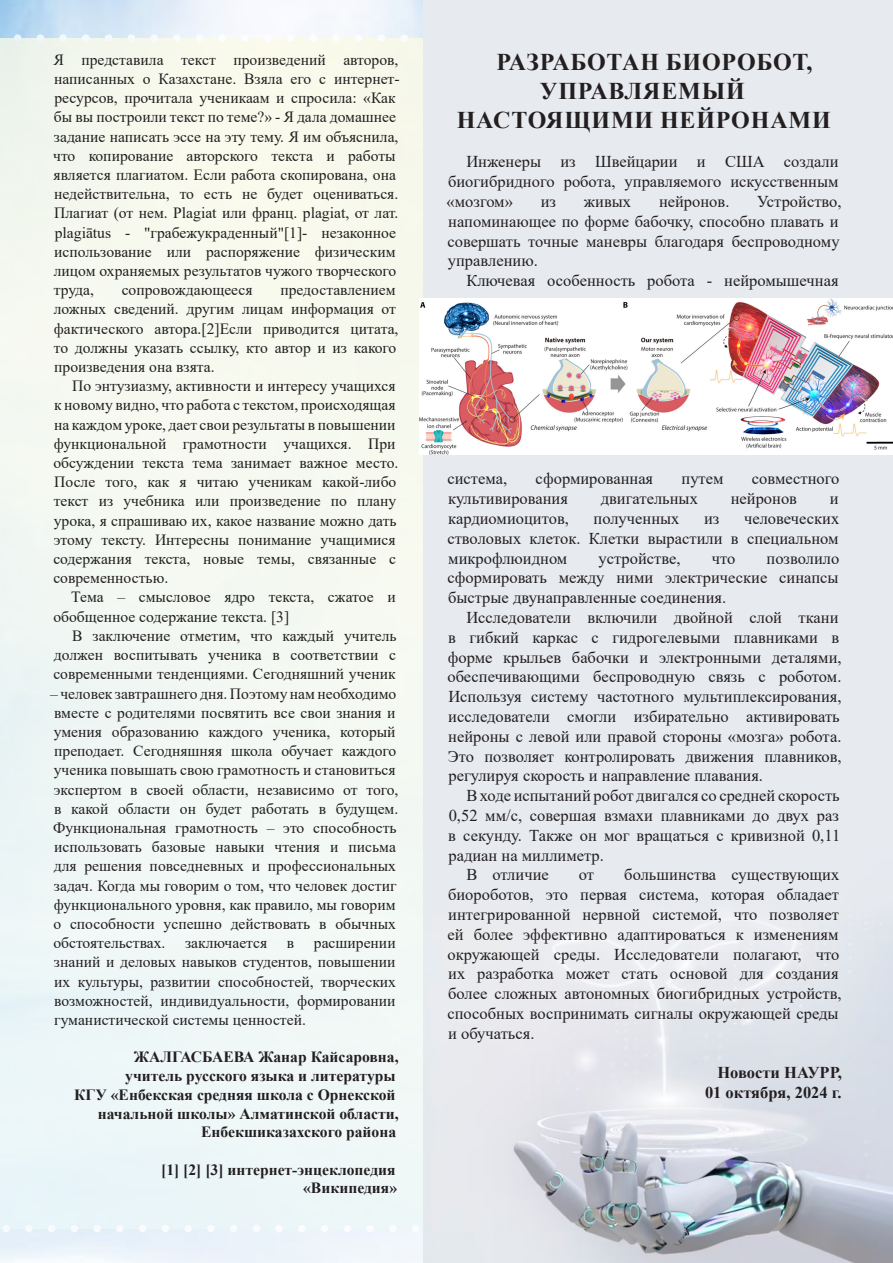
<style>
.page{position:relative;width:893px;height:1263px;background:#fff}
.page>*{position:absolute;margin:0;border:0;box-sizing:border-box;transform-origin:0 0}
.Абзац_списка{font:700 24px "Times New Roman";letter-spacing:.035em;color:#231f20}
.Абзац_списка-2{font:16.5px/19.8px "Times New Roman";color:#231f20;text-align:justify}
.Абзац_списка-3{font:700 16.5px "Times New Roman";color:#231f20}
.Абзац_списка-4{font:15.6px/19.2px "Times New Roman";color:#231f20}
.Абзац_списка-5{font:700 15.6px/18.8px "Times New Roman";color:#231f20;text-align:right}
</style>
<div class="page">
<div style="left:0;top:42px;width:423px;height:1183px;background:#f3f8f3"></div>
<svg style="left:0;top:1225px;width:423px;height:7px"></svg>
<svg style="left:0;top:34px;width:423px;height:8px"></svg>
<div style="left:423px;top:0;width:470px;height:1263px;background:#e7eaef"></div>
<img style="left:513px;top:918px;width:380px;height:345px">
<img style="left:419px;top:298px;width:474px;height:157px">
<p class="Абзац_списка-4" style="left:53px;top:49px;width:348px">Я представила текст произведений авторов, написанных о Казахстане. Взяла его с интернет&shy;ресурсов, прочитала ученикаам и спросила: «Как бы вы построили текст по теме?» - Я дала домашнее задание написать эссе на эту тему. Я им объяснила, что копирование авторского текста и работы является плагиатом. Если работа скопирована, она недействительна, то есть не будет оцениваться.<br>Плагиат (от нем. Рlagiat или франц. plagiat, от лат. plagiātus - "грабежукраденный"[1]- незаконное использование или распоряжение физическим лицом охраняемых результатов чужого творческого труда,</p>
<p class="Абзац_списка-4" style="left:54px;top:280px;width:346px;text-indent:227px">предоставлением ложных сведений. другим лицам информация от фактического автора.[2]Если приводится цитата, то должны указать ссылку, кто автор и из какого произведения она взята.</p>
<p class="Абзац_списка-4" style="left:53px;top:376px;width:347px;text-indent:19px">По энтузиазму, активности и интересу учащихся к новому видно, что работа с текстом, происходящая на каждом уроке, дает свои результаты в повышении функциональной грамотности учащихся. При обсуждении текста тема занимает важное место.<br>После того, как я читаю ученикам какой-либо текст из учебника или произведение по плану урока, я спрашиваю их, какое название можно дать этому тексту. Интересны понимание учащимися содержания текста, новые темы, связанные с современностью.</p>
<p class="Абзац_списка-4" style="left:53px;top:587px;width:344px;text-indent:18px">Тема – смысловое ядро текста, сжатое и обобщенное содержание текста. [3]</p>
<p class="Абзац_списка-4" style="left:53px;top:625px;width:345px;text-align:justify;text-indent:19px">В заключение отметим, что каждый учитель должен воспитывать ученика в соответствии с современными тенденциями. Сегодняшний ученик</p>
<p class="Абзац_списка-4" style="left:50px;top:683px;width:350px">– человек завтрашнего дня. Поэтому нам необходимо вместе с родителями посвятить все свои знания и умения образованию каждого ученика, который преподает. Сегодняшняя школа обучает каждого ученика повышать свою грамотность и становиться экспертом в своей области, независимо от того, в какой области он будет работать в будущем.<br>Функциональная грамотность – это способность использовать базовые навыки чтения и письма для решения повседневных и профессиональных задач. Когда мы говорим о том, что человек достиг функционального уровня, как правило, мы говорим о способности успешно действовать в обычных обстоятельствах.</p>
<p class="Абзац_списка-4" style="left:122px;top:280px;width:132px">сопровождающееся</p>
<p class="Абзац_списка-4" style="left:54px;top:933px;width:344px;text-align:justify;text-indent:260px">расширении знаний и деловых навыков студентов, повышении их культуры, развитии способностей, творческих возможностей, индивидуальности, формировании гуманистической системы ценностей.</p>
<p class="Абзац_списка-5" style="left:134px;top:1047px;width:266px">ЖАЛГАСБАЕВА Жанар Кайсаровна,</p>
<p class="Абзац_списка-5" style="left:125px;top:1066px;width:272px">учитель русского языка и литературы</p>
<p class="Абзац_списка-5" style="left:74px;top:1085px;width:326px">КГУ «Енбекская средняя школа с Орнекской начальной школы» Алматинской области,<br>Енбекшиказахского района</p>
<p class="Абзац_списка-5" style="left:161px;top:1160px;width:237px">[1] [2] [3] интернет-энцеклопедия «Википедия»</p>
<p class="Абзац_списка-4" style="left:185px;top:933px;width:84px">заключается</p>
<p class="Абзац_списка-4" style="left:287px;top:933px;width:9px">в</p>
<p class="Абзац_списка" style="left:496px;top:45px;width:318px">РАЗРАБОТАН БИОРОБОТ,</p>
<p class="Абзац_списка" style="left:540px;top:74px;width:206px">УПРАВЛЯЕМЫЙ</p>
<p class="Абзац_списка" style="left:457px;top:103px;width:375px">НАСТОЯЩИМИ НЕЙРОНАМИ</p>
<p class="Абзац_списка-2" style="left:446px;top:152px;width:394px;text-indent:20px">Инженеры из Швейцарии и США создали биогибридного робота, управляемого искусственным «мозгом»</p>
<p class="Абзац_списка-2" style="left:447px;top:191px;width:396px;text-align:left;text-indent:310px">Устройство, напоминающее по форме бабочку, способно плавать и совершать точные маневры благодаря беспроводному управлению.</p>
<p class="Абзац_списка-2" style="left:466px;top:270px;width:374px">Ключевая особенность робота - нейромышечная</p>
<p class="Абзац_списка-2" style="left:541px;top:191px;width:17px">из</p>
<p class="Абзац_списка-2" style="left:584px;top:191px;width:49px">живых</p>
<p class="Абзац_списка-2" style="left:659px;top:191px;width:72px">нейронов.</p>
<p class="Абзац_списка-2" style="left:447px;top:468px;width:61px">система,</p>
<p class="Абзац_списка-2" style="left:535px;top:468px;width:119px">сформированная</p>
<p class="Абзац_списка-2" style="left:681px;top:468px;width:44px">путем</p>
<p class="Абзац_списка-2" style="left:752px;top:468px;width:89px">совместного</p>
<p class="Абзац_списка-2" style="left:448px;top:488px;width:121px">культивирования</p>
<p class="Абзац_списка-2" style="left:601px;top:488px;width:99px">двигательных</p>
<p class="Абзац_списка-2" style="left:731px;top:488px;width:68px">нейронов</p>
<p class="Абзац_списка-2" style="left:830px;top:488px;width:10px">и</p>
<p class="Абзац_списка-2" style="left:448px;top:508px;width:122px">кардиомиоцитов,</p>
<p class="Абзац_списка-2" style="left:594px;top:508px;width:87px">полученных</p>
<p class="Абзац_списка-2" style="left:704px;top:508px;width:17px">из</p>
<p class="Абзац_списка-2" style="left:447px;top:508px;width:393px;text-indent:297px">человеческих стволовых клеток. Клетки вырастили в специальном микрофлюидном</p>
<p class="Абзац_списка-2" style="left:599px;top:548px;width:83px">устройстве,</p>
<p class="Абзац_списка-2" style="left:712px;top:548px;width:25px">что</p>
<p class="Абзац_списка-2" style="left:447px;top:548px;width:393px;text-indent:319px">позволило сформировать между ними электрические синапсы быстрые двунаправленные соединения.</p>
<p class="Абзац_списка-2" style="left:447px;top:607px;width:396px;text-align:left;text-indent:19px">Исследователи включили двойной слой ткани в гибкий каркас с гидрогелевыми плавниками в форме крыльев бабочки и электронными деталями, обеспечивающими беспроводную связь с роботом.<br>Используя систему частотного мультиплексирования, исследователи смогли избирательно активировать нейроны с левой или правой стороны «мозга» робота.<br>Это позволяет контролировать движения плавников, регулируя скорость и направление плавания.</p>
<p class="Абзац_списка-2" style="left:448px;top:785px;width:393px;text-indent:18px">В ходе испытаний робот двигался со средней скорость 0,52 мм/с, совершая взмахи плавниками до двух раз в секунду. Также он мог вращаться с кривизной 0,11 радиан на миллиметр.</p>
<p class="Абзац_списка-2" style="left:466px;top:864px;width:84px">В отличие</p>
<p class="Абзац_списка-2" style="left:579px;top:864px;width:17px">от</p>
<p class="Абзац_списка-2" style="left:447px;top:864px;width:396px;text-align:left;text-indent:177px">большинства существующих биороботов, это первая система, которая обладает интегрированной нервной системой, что позволяет ей более эффективно адаптироваться к изменениям окружающей среды. Исследователи полагают, что их разработка может стать основой для создания более сложных автономных биогибридных устройств, способных воспринимать сигналы окружающей среды и обучаться.</p>
<p class="Абзац_списка-3" style="left:717px;top:1061px;width:126px">Новости НАУРР,</p>
<p class="Абзац_списка-3" style="left:705px;top:1081px;width:138px">01 октября, 2024 г.</p>
</div>
